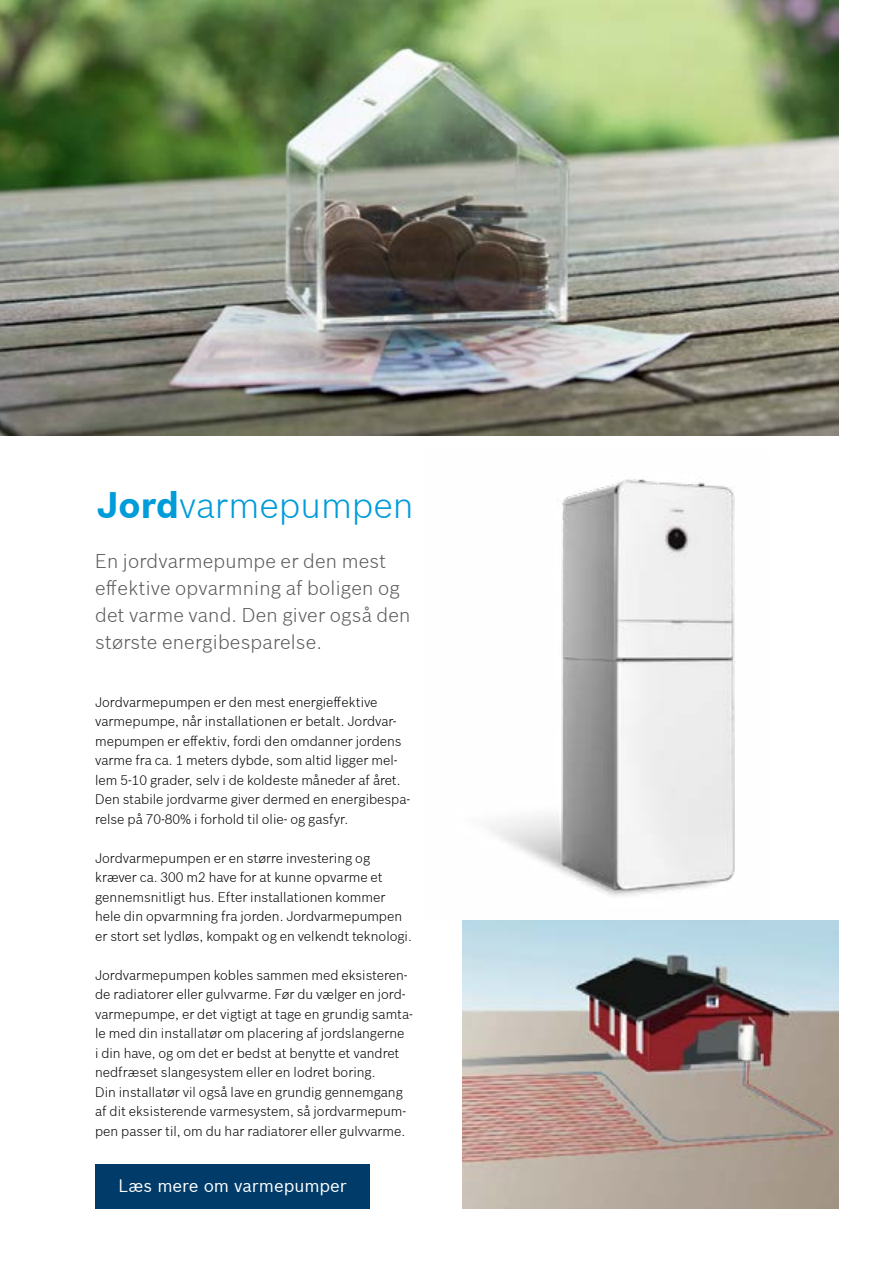
<style>
.page{position:relative;width:893px;height:1263px;background:#fff}
.page>*{position:absolute;margin:0;border:0;box-sizing:border-box;transform-origin:0 0}
.t1{font:300 36px "Bosch Sans";color:#009bd9}
.t2{font:300 19.5px/27px "Bosch Sans";letter-spacing:.01em;color:#58595b}
.t3{font:17.55px "Bosch Sans";letter-spacing:-.005em;color:#fff}
.t4{font:300 13.5px/19.5px "Bosch Sans";color:#000}
.s1{font-weight:700}
</style>
<div class="page">
<img style="left:462px;top:479px;width:307px;height:442px">
<div style="left:95px;top:1164px;width:275px;height:45px;background:#003b69"></div>
<img style="left:462px;top:921px;width:377px;height:288px">
<img style="left:0;top:0;width:839px;height:435px">
<h1 class="t1" style="left:96px;top:482px;width:319px"><span class="s1">Jord</span>varmepumpen</h1>
<h2 class="t2" style="left:95px;top:547px;width:317px">En jordvarmepumpe er den mest effektive opvarmning af boligen og det varme vand. Den giver også den største energibesparelse.</h2>
<p class="t4" style="left:95px;top:692px;width:317px">Jordvarmepumpen er den mest energieffektive varmepumpe, når installationen er betalt. Jordvar&shy;mepumpen er effektiv, fordi den omdanner jordens varme fra ca. 1 meters dybde, som altid ligger mel&shy;lem 5-10 grader, selv i de koldeste måneder af året.<br>Den stabile jordvarme giver dermed en energibespa&shy;relse på 70-80% i forhold til olie- og gasfyr.</p>
<p class="t4" style="left:95px;top:848px;width:318px">Jordvarmepumpen er en større investering og kræver ca. 300 m2 have for at kunne opvarme et gennemsnitligt hus. Efter installationen kommer hele din opvarmning fra jorden. Jordvarmepumpen er stort set lydløs, kompakt og en velkendt teknologi.</p>
<p class="t4" style="left:95px;top:964px;width:319px">Jordvarmepumpen kobles sammen med eksisteren&shy;de radiatorer eller gulvvarme. Før du vælger en jord&shy;varmepumpe, er det vigtigt at tage en grundig samta&shy;le med din installatør om placering af jordslangerne<br>i din have, og om det er bedst at benytte et vandret nedfræset slangesystem eller en lodret boring.<br>Din installatør vil også lave en grundig gennemgang af dit eksisterende varmesystem, så jordvarmepum&shy;pen passer til, om du har radiatorer eller gulvvarme.</p>
<p class="t3" style="left:118px;top:1174px;width:230px">Læs mere om varmepumper</p>
</div>
